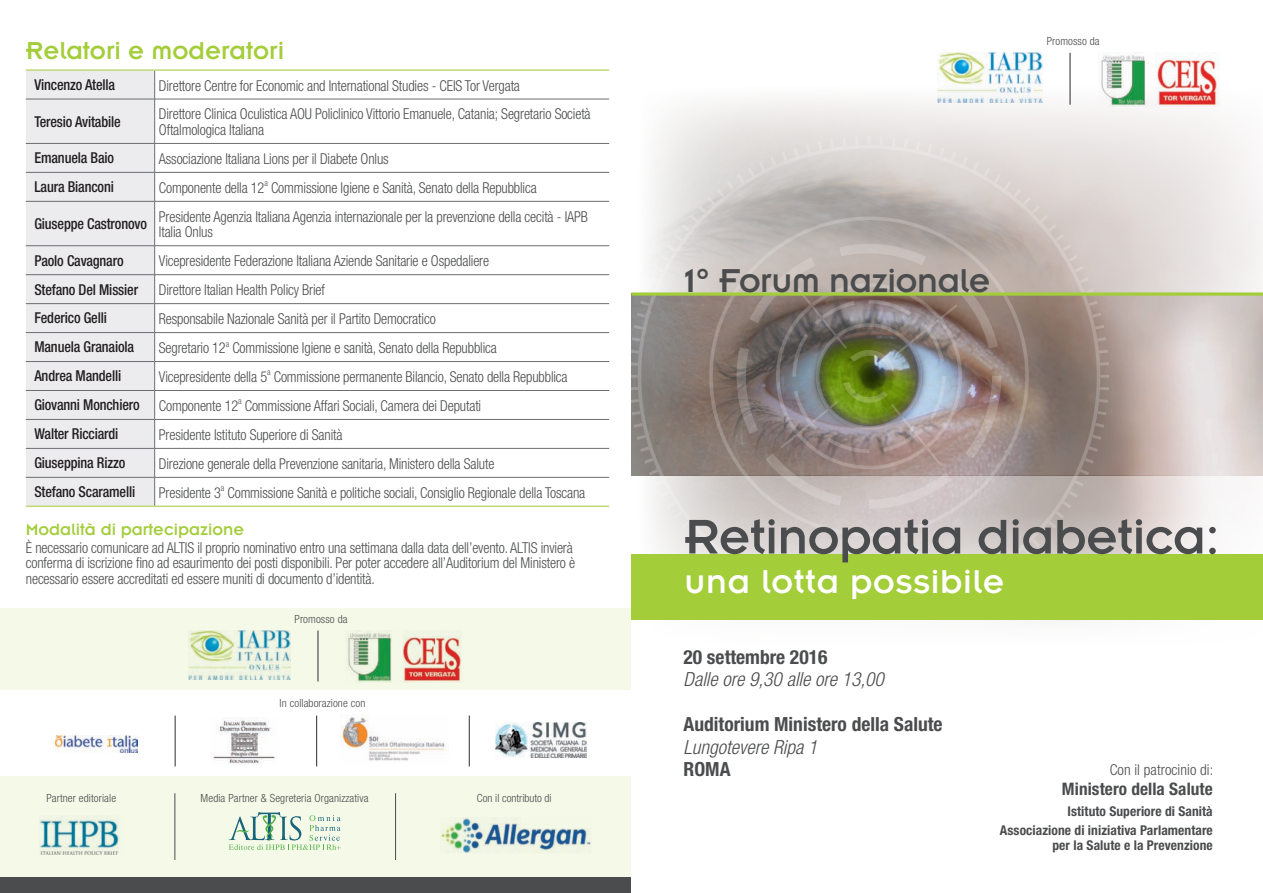
<style>
.page{position:relative;width:1263px;height:893px;background:#fff}
.page>*{position:absolute;margin:0;border:0;box-sizing:border-box;transform-origin:0 0}
.t1{font:53.55px "Insignia";letter-spacing:-.01em;color:#4b4c4d}
.t2{font:36.45px "Insignia";letter-spacing:.02em;color:#fff}
.t3{font:36.45px "Insignia";letter-spacing:-.01em;color:#4b4c4d}
.t4{font:27px "Insignia A";color:#a3cd39}
.t5{font:700 condensed 19.5px "Helvetica Neue";color:#4b4c4d}
.t6{font:italic 300 condensed 19.5px "Helvetica Neue";color:#4b4c4d}
.t7{font:18px "Insignia A";color:#a3cd39}
.t8{font:700 condensed 17.25px "Helvetica Neue";letter-spacing:.005em;color:#4b4c4d}
.t9{font:300 condensed 15px/15.5px "Helvetica Neue";letter-spacing:-.01em;color:#4b4c4d;scale:.95 1}
.t10{font:500 condensed 15px "Helvetica Neue LT Std";letter-spacing:-.01em;color:#231f20;scale:.95 1}
.t11{font:300 condensed 15px "Helvetica Neue";letter-spacing:-.01em;color:#4b4c4d}
.t12{font:700 condensed 13.5px "Helvetica Neue";letter-spacing:.005em;color:#4b4c4d}
.txt{font:300 condensed 11.25px "Helvetica Neue LT Std";letter-spacing:.01em;color:#4b4c4d}
</style>
<div class="page">
<img style="left:664px;top:87px;width:599px;height:467px">
<hr style="left:1069px;top:53px;width:2px;height:52px;background:#4b4c4d">
<img style="left:1098px;top:52px;width:121px;height:54px">
<img style="left:938px;top:53px;width:104px;height:50px">
<img style="left:1109px;top:296px;width:154px;height:179px">
<svg style="left:631px;top:136px;width:478px;height:481px;background:#b2aaa4"></svg>
<svg style="left:520px;top:333px;width:19px;height:1px"></svg>
<div style="left:632px;top:554px;width:631px;height:66px;background:#a3cd39"></div>
<svg style="left:631px;top:292px;width:632px;height:4px;background:#a7c64e"></svg>
<div style="left:0;top:877px;width:631px;height:16px;background:#4b4c4d"></div>
<div style="left:0;top:776px;width:631px;height:101px;background:#f4f9e8"></div>
<div style="left:0;top:608px;width:631px;height:82px;background:#f4f9e8"></div>
<div style="left:26px;top:71px;width:128px;height:434px;background:#ececee"></div>
<hr style="left:26px;top:69px;width:129px;height:2px;background:#bed974">
<hr style="left:155px;top:69px;width:454px;height:2px;background:#bed974">
<hr style="left:26px;top:99px;width:129px;height:1px;background:#6c6d70">
<hr style="left:155px;top:99px;width:454px;height:1px;background:#6c6d70">
<hr style="left:26px;top:143px;width:129px;height:1px;background:#6c6d70">
<hr style="left:155px;top:143px;width:454px;height:1px;background:#6c6d70">
<hr style="left:26px;top:505px;width:129px;height:2px;background:#bed974">
<hr style="left:155px;top:505px;width:454px;height:2px;background:#bed974">
<svg style="left:154px;top:71px;width:1px;height:28px"></svg>
<hr style="left:154px;top:99px;width:1px;height:44px;background:#6c6d70">
<hr style="left:26px;top:172px;width:129px;height:1px;background:#6c6d70">
<hr style="left:155px;top:172px;width:454px;height:1px;background:#6c6d70">
<svg style="left:154px;top:144px;width:1px;height:57px"></svg>
<hr style="left:26px;top:201px;width:129px;height:1px;background:#6c6d70">
<hr style="left:155px;top:201px;width:454px;height:1px;background:#6c6d70">
<hr style="left:154px;top:202px;width:1px;height:43px;background:#6c6d70">
<hr style="left:26px;top:245px;width:129px;height:1px;background:#6c6d70">
<hr style="left:155px;top:245px;width:454px;height:1px;background:#6c6d70">
<hr style="left:26px;top:274px;width:129px;height:1px;background:#6c6d70">
<hr style="left:155px;top:274px;width:454px;height:1px;background:#6c6d70">
<hr style="left:26px;top:303px;width:129px;height:1px;background:#6c6d70">
<hr style="left:155px;top:303px;width:454px;height:1px;background:#6c6d70">
<hr style="left:26px;top:332px;width:129px;height:1px;background:#6c6d70">
<hr style="left:155px;top:332px;width:454px;height:1px;background:#6c6d70">
<hr style="left:26px;top:361px;width:129px;height:1px;background:#6c6d70">
<hr style="left:155px;top:361px;width:454px;height:1px;background:#6c6d70">
<hr style="left:26px;top:390px;width:129px;height:1px;background:#6c6d70">
<hr style="left:155px;top:390px;width:454px;height:1px;background:#6c6d70">
<hr style="left:26px;top:419px;width:129px;height:1px;background:#6c6d70">
<hr style="left:155px;top:419px;width:454px;height:1px;background:#6c6d70">
<hr style="left:26px;top:448px;width:129px;height:1px;background:#6c6d70">
<hr style="left:155px;top:448px;width:454px;height:1px;background:#6c6d70">
<hr style="left:26px;top:477px;width:129px;height:1px;background:#6c6d70">
<hr style="left:155px;top:477px;width:454px;height:1px;background:#6c6d70">
<svg style="left:154px;top:246px;width:1px;height:259px"></svg>
<hr style="left:317px;top:631px;width:2px;height:50px;background:#4b4c4d">
<img style="left:348px;top:631px;width:113px;height:52px">
<img style="left:188px;top:631px;width:103px;height:48px">
<hr style="left:395px;top:793px;width:1px;height:67px;background:#4b4c4d">
<hr style="left:174px;top:793px;width:1px;height:67px;background:#4b4c4d">
<svg style="left:229px;top:812px;width:112px;height:38px"></svg>
<img style="left:440px;top:818px;width:151px;height:35px">
<img style="left:39px;top:816px;width:80px;height:39px">
<img style="left:211px;top:717px;width:64px;height:47px">
<img style="left:56px;top:735px;width:82px;height:18px">
<img style="left:496px;top:723px;width:90px;height:34px">
<img style="left:340px;top:714px;width:105px;height:47px">
<hr style="left:175px;top:716px;width:1px;height:50px;background:#4b4c4d">
<hr style="left:469px;top:716px;width:1px;height:50px;background:#4b4c4d">
<hr style="left:316px;top:716px;width:1px;height:50px;background:#4b4c4d">
<p class="t4" style="left:26px;top:37px;width:260px">Relatori e moderatori</p>
<p class="t10" style="left:34px;top:76px;width:87px">Vincenzo Atella</p>
<p class="t9" style="left:159px;top:77px;width:382px">Direttore Centre for Economic and International Studies - CEIS Tor Vergata</p>
<p class="t10" style="left:34px;top:112px;width:92px">Teresio Avitabile</p>
<p class="t9" style="left:159px;top:106px;width:456px">Direttore Clinica Oculistica AOU Policlinico Vittorio Emanuele, Catania; Segretario Società<br>Oftalmologica Italiana</p>
<p class="t10" style="left:34px;top:149px;width:85px">Emanuela Baio</p>
<p class="t9" style="left:159px;top:151px;width:243px">Associazione Italiana Lions per il Diabete Onlus</p>
<p class="t10" style="left:34px;top:178px;width:85px">Laura Bianconi</p>
<p class="t9" style="left:159px;top:180px;width:399px">Componente della 12<sup>a</sup> Commissione Igiene e Sanità, Senato della Repubblica</p>
<p class="t10" style="left:34px;top:215px;width:120px">Giuseppe Castronovo</p>
<p class="t9" style="left:159px;top:209px;width:453px">Presidente Agenzia Italiana Agenzia internazionale per la prevenzione della cecità - IAPB<br>Italia Onlus</p>
<p class="t10" style="left:34px;top:251px;width:96px">Paolo Cavagnaro</p>
<p class="t9" style="left:159px;top:253px;width:349px">Vicepresidente Federazione Italiana Aziende Sanitarie e Ospedaliere</p>
<p class="t10" style="left:34px;top:280px;width:111px">Stefano Del Missier</p>
<p class="t9" style="left:159px;top:282px;width:176px">Direttore Italian Health Policy Brief</p>
<p class="t10" style="left:34px;top:309px;width:78px">Federico Gelli</p>
<p class="t9" style="left:159px;top:311px;width:293px">Responsabile Nazionale Sanità per il Partito Democratico</p>
<p class="t10" style="left:34px;top:338px;width:106px">Manuela Granaiola</p>
<p class="t9" style="left:159px;top:340px;width:357px">Segretario 12<sup>a</sup> Commissione Igiene e sanità, Senato della Repubblica</p>
<p class="t10" style="left:34px;top:367px;width:93px">Andrea Mandelli</p>
<p class="t9" style="left:159px;top:369px;width:432px">Vicepresidente della 5<sup>a</sup> Commissione permanente Bilancio, Senato della Repubblica</p>
<p class="t10" style="left:34px;top:396px;width:112px">Giovanni Monchiero</p>
<p class="t9" style="left:159px;top:398px;width:341px">Componente 12<sup>a</sup> Commissione Affari Sociali, Camera dei Deputati</p>
<p class="t10" style="left:34px;top:425px;width:90px">Walter Ricciardi</p>
<p class="t9" style="left:159px;top:427px;width:195px">Presidente Istituto Superiore di Sanità</p>
<p class="t10" style="left:34px;top:454px;width:97px">Giuseppina Rizzo</p>
<p class="t9" style="left:159px;top:456px;width:355px">Direzione generale della Prevenzione sanitaria, Ministero della Salute</p>
<p class="t10" style="left:34px;top:483px;width:108px">Stefano Scaramelli</p>
<p class="t9" style="left:159px;top:485px;width:450px">Presidente 3<sup>a</sup> Commissione Sanità e politiche sociali, Consiglio Regionale della Toscana</p>
<p class="t7" style="left:26px;top:521px;width:220px">Modalità di partecipazione</p>
<p class="t9" style="left:26px;top:540px;width:580px">È necessario comunicare ad ALTIS il proprio nominativo entro una settimana dalla data dell’evento. ALTIS invierà conferma di iscrizione fino ad esaurimento dei posti disponibili. Per poter accedere all’Auditorium del Ministero è necessario essere accreditati ed essere muniti di documento d’identità.</p>
<p class="txt" style="left:295px;top:612px;width:54px">Promosso da</p>
<p class="txt" style="left:280px;top:697px;width:87px">In collaborazione con</p>
<p class="txt" style="left:46px;top:791px;width:71px">Partner editoriale</p>
<p class="txt" style="left:201px;top:791px;width:169px">Media Partner &amp; Segreteria Organizzativa</p>
<p class="txt" style="left:477px;top:791px;width:76px">Con il contributo di</p>
<p class="txt" style="left:1047px;top:34px;width:54px">Promosso da</p>
<p class="t3" style="left:684px;top:262px;width:307px">1° Forum nazionale</p>
<p class="t1" style="left:684px;top:509px;width:537px">Retinopatia diabetica:</p>
<p class="t2" style="left:684px;top:563px;width:321px">una lotta possibile</p>
<p class="t5" style="left:684px;top:645px;width:145px">20 settembre 2016</p>
<p class="t6" style="left:684px;top:668px;width:202px">Dalle ore 9,30 alle ore 13,00</p>
<p class="t5" style="left:684px;top:712px;width:260px">Auditorium Ministero della Salute</p>
<p class="t6" style="left:684px;top:736px;width:135px">Lungotevere Ripa 1</p>
<p class="t5" style="left:684px;top:757px;width:48px">ROMA</p>
<p class="t11" style="left:1110px;top:761px;width:105px">Con il patrocinio di:</p>
<p class="t8" style="left:1062px;top:779px;width:152px">Ministero della Salute</p>
<p class="t12" style="left:1067px;top:803px;width:147px">Istituto Superiore di Sanità</p>
<p class="t12" style="left:1000px;top:822px;width:214px">Associazione di iniziativa Parlamentare</p>
<p class="t12" style="left:1052px;top:837px;width:162px">per la Salute e la Prevenzione</p>
</div>
